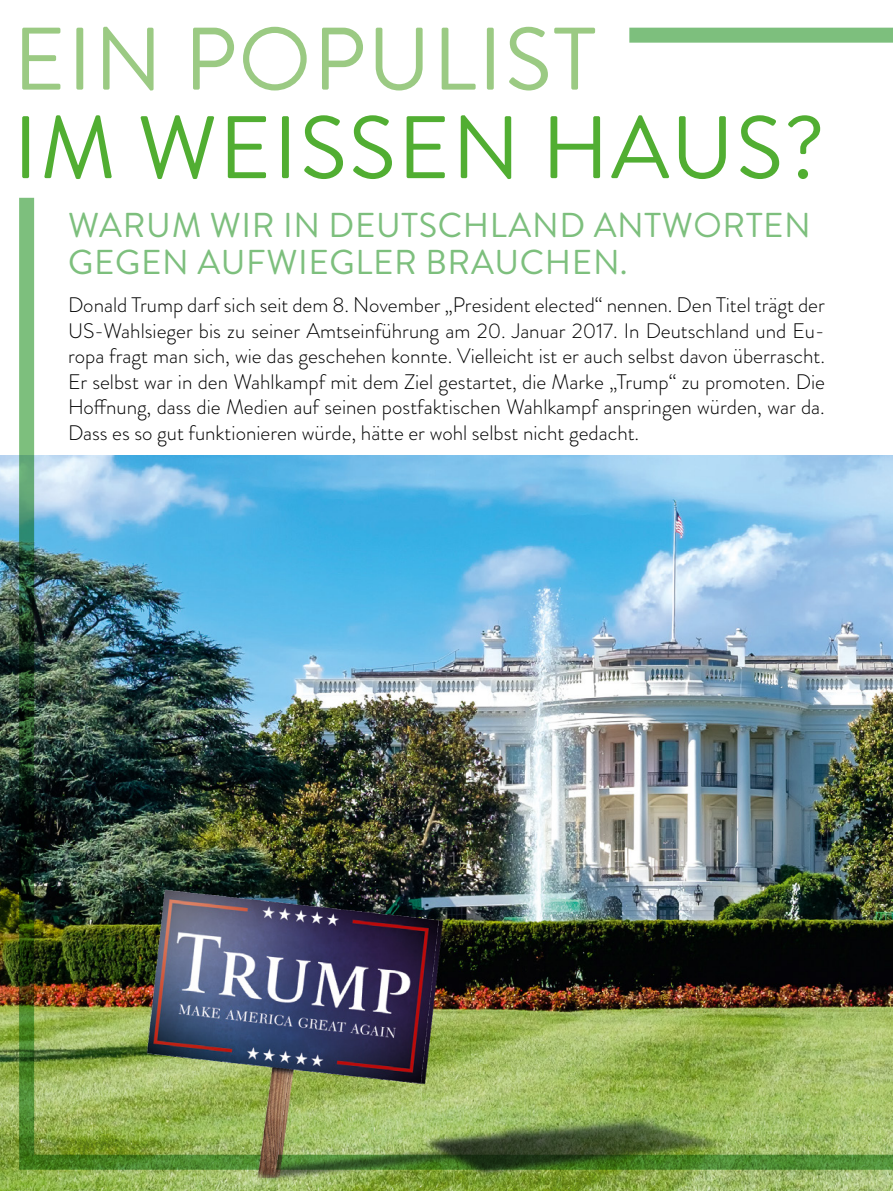
<style>
.page{position:relative;width:893px;height:1191px;background:#fff}
.page>*{position:absolute;margin:0;border:0;box-sizing:border-box;transform-origin:0 0}
.t1{font:88.5px "Brandon Grotesque";letter-spacing:.02em;color:#51ae32}
.t2{font:88.5px "Brandon Grotesque";letter-spacing:.02em;color:#9bca83}
.t3{font:34.5px/37.5px "Brandon Grotesque";letter-spacing:.02em;color:#7dbf7d}
.t4{font:300 21px/25.5px "Brandon Grotesque";color:#000;text-align:justify}
</style>
<div class="page">
<img style="left:0;top:455px;width:893px;height:736px">
<img style="left:12px;top:197px;width:881px;height:974px">
<div style="left:629px;top:28px;width:264px;height:15px;background:#7dbf7d"></div>
<img style="left:116px;top:863px;width:647px;height:328px">
<h1 class="t2" style="left:13px;top:-2px;width:584px">EIN POPULIST</h1>
<h1 class="t1" style="left:13px;top:87px;width:813px">IM WEISSEN HAUS?</h1>
<h2 class="t3" style="left:68px;top:207px;width:744px">WARUM WIR IN DE UTSCH LAND ANTWORTE N<br>GEGEN AUFWIEGLER BRAUCHEN.</h2>
<p class="t4" style="left:68px;top:292px;width:758px">Donald Trump darf sich seit dem 8. November „President elected“ nennen. Den Titel trägt der US-Wahlsieger bis zu seiner Amtseinführung am 20. Januar 2017. In Deutschland und Eu&shy;ropa fragt man sich, wie das geschehen konnte. Vielleicht ist er auch selbst davon überrascht.<br>Er selbst war in den Wahlkampf mit dem Ziel gestartet, die Marke „Trump“ zu promoten. Die Hoffnung, dass die Medien auf seinen postfaktischen Wahlkampf anspringen würden, war da.<br>Dass es so gut funktionieren würde, hätte er wohl selbst nicht gedacht.</p>
</div>
